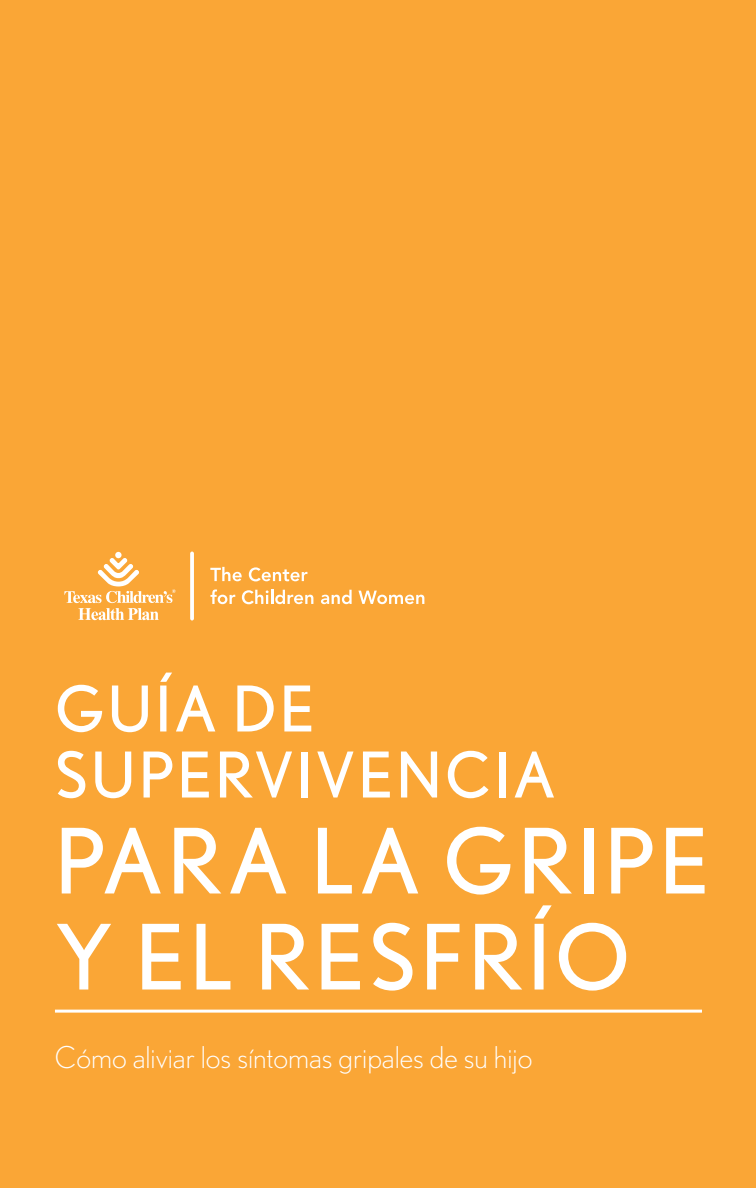
<style>
.page{position:relative;width:756px;height:1188px;background:#faa636}
.page>*{position:absolute;margin:0;border:0;box-sizing:border-box;transform-origin:0 0}
.t1{font:90px/96px "Nobel";letter-spacing:.05em;color:#fff}
.t2{font:63px/66px "Nobel";letter-spacing:.05em;color:#fff}
.t3{font:300 30px "Nobel";color:#fff}
</style>
<div class="page">
<div style="left:115px;top:552px;width:7px;height:6px;background:#fff;border-radius:50%"></div>
<svg style="left:64px;top:558px;width:112px;height:62px"></svg>
<svg style="left:190px;top:552px;width:4px;height:69px"></svg>
<svg style="left:210px;top:567px;width:32px;height:14px"></svg>
<svg style="left:249px;top:567px;width:58px;height:14px"></svg>
<svg style="left:210px;top:589px;width:25px;height:15px"></svg>
<svg style="left:242px;top:590px;width:71px;height:14px"></svg>
<svg style="left:321px;top:590px;width:31px;height:14px"></svg>
<svg style="left:358px;top:591px;width:66px;height:13px"></svg>
<hr style="left:55px;top:1010px;width:647px;height:3px;background:#fff">
<h2 class="t2" style="left:55px;top:675px;width:502px">GUÍA DE<br>SUPERVIVENCIA</h2>
<h1 class="t1" style="left:55px;top:812px;width:656px">PARA LA GRIPE<br>Y EL RESFRÍO</h1>
<p class="t3" style="left:55px;top:1040px;width:479px">Cómo aliviar los síntomas gripales de su hijo</p>
</div>
